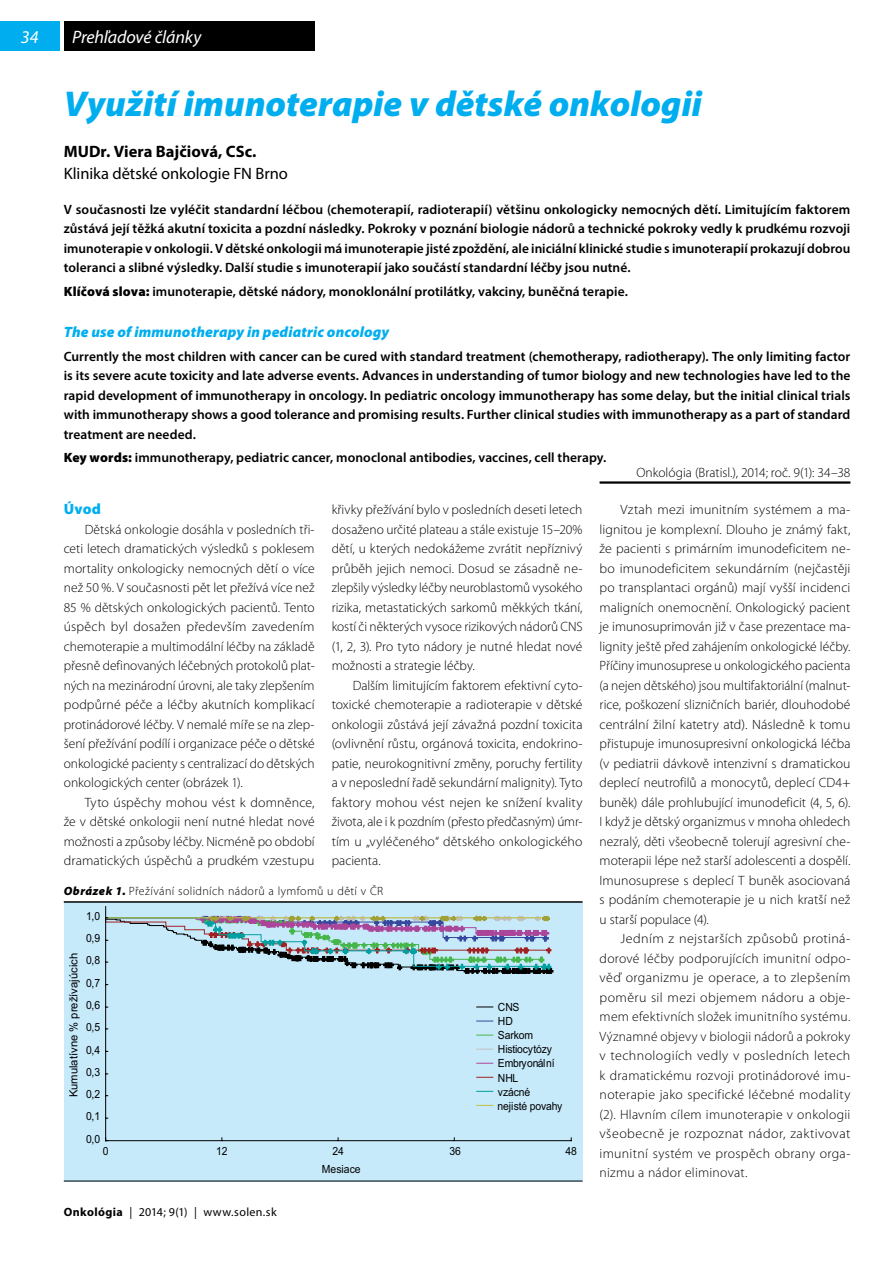
<style>
.page{position:relative;width:893px;height:1263px;background:#fff}
.page>*{position:absolute;margin:0;border:0;box-sizing:border-box;transform-origin:0 0}
.t1{font:italic 900 36px "Myriad Pro";color:#00aeef}
.t2{font:italic 18px "Myriad Pro";letter-spacing:-.01em;color:#fff}
.t3{font:16.5px "Myriad Pro";letter-spacing:-.005em;color:#000}
.t4{font:700 16.5px "Myriad Pro";color:#000}
.t5{font:italic 900 15px "Myriad Pro";letter-spacing:.01em;color:#00aeef}
.t6{font:900 15px "Myriad Pro";color:#00aeef}
.t7{font:300 13.5px/19.5px "Myriad Pro";letter-spacing:.005em;color:#000;text-align:justify}
.t8{font:600 13.5px/19.5px "Myriad Pro";letter-spacing:.005em;color:#000;text-align:justify}
.t9{font:300 13.5px/19.5px "Myriad Pro";letter-spacing:.005em;color:#000;text-align:justify;scale:1.04 1}
.t10{font:300 12px "Myriad Pro";letter-spacing:.03em;color:#000}
.t11{font:12px "Myriad Pro";letter-spacing:.03em;color:#000}
.t12{font:11.25px/14.1px "Arial";letter-spacing:-.01em;color:#000;scale:.92 1}
.t13{font:11.25px "Arial";letter-spacing:-.01em;color:#000}
.s1{font-weight:900}
.s2{font-weight:900;font-style:italic}
.s3{font-weight:700}
</style>
<div class="page">
<div style="left:0;top:21px;width:60px;height:30px;background:#00aeef"></div>
<div style="left:64px;top:21px;width:251px;height:30px;background:#000"></div>
<hr style="left:600px;top:481px;width:250px;height:3px;background:#000">
<div style="left:64px;top:902px;width:519px;height:279px;background:#c7eafb"></div>
<hr style="left:64px;top:1181px;width:519px;height:1px;background:#000">
<hr style="left:64px;top:901px;width:519px;height:2px;background:#000">
<hr style="left:106px;top:1140px;width:465px;height:1px;background:#000">
<hr style="left:105px;top:906px;width:1px;height:235px;background:#000">
<svg style="left:105px;top:916px;width:448px;height:57px"></svg>
<svg style="left:477px;top:1007px;width:16px;height:1px"></svg>
<svg style="left:477px;top:1021px;width:16px;height:1px"></svg>
<svg style="left:477px;top:1035px;width:16px;height:1px"></svg>
<svg style="left:477px;top:1049px;width:16px;height:1px"></svg>
<svg style="left:477px;top:1063px;width:16px;height:1px"></svg>
<svg style="left:477px;top:1077px;width:16px;height:1px"></svg>
<svg style="left:477px;top:1091px;width:16px;height:1px"></svg>
<svg style="left:477px;top:1105px;width:16px;height:1px"></svg>
<h2 class="t2" style="left:21px;top:26px;width:19px">34</h2>
<h2 class="t2" style="left:72px;top:26px;width:130px">Prehľadové články</h2>
<h1 class="t1" style="left:64px;top:80px;width:640px">Využití imunoterapie v dětské onkologii</h1>
<p class="t4" style="left:64px;top:140px;width:194px">MUDr. Viera Bajčiová, CSc.</p>
<p class="t3" style="left:64px;top:164px;width:226px">Klinika dětské onkologie FN Brno</p>
<p class="t8" style="left:64px;top:199px;width:788px">V současnosti lze vyléčit standardní léčbou (chemoterapií, radioterapií) většinu onkologicky nemocných dětí. Limitujícím faktorem zůstává její těžká akutní toxicita a pozdní následky. Pokroky v poznání biologie nádorů a technické pokroky vedly k prudkému rozvoji imunoterapie v onkologii. V dětské onkologii má imunoterapie jisté zpoždění, ale iniciální klinické studie s imunoterapií prokazují dobrou toleranci a slibné výsledky. Další studie s imunoterapií jako součástí standardní léčby jsou nutné.</p>
<p class="t8" style="left:64px;top:281px;width:566px"><span class="s1">Klíčová slova:</span> imunoterapie, dětské nádory, monoklonální protilátky, vakciny, buněčná terapie.</p>
<p class="t5" style="left:64px;top:322px;width:327px">The use of immunotherapy in pediatric oncology</p>
<p class="t8" style="left:64px;top:346px;width:788px">Currently the most children with cancer can be cured with standard treatment (chemotherapy, radiotherapy). The only limiting factor is its severe acute toxicity and late adverse events. Advances in understanding of tumor biology and new technologies have led to the rapid development of immunotherapy in oncology. In pediatric oncology immunotherapy has some delay, but the initial clinical trials with immunotherapy shows a good tolerance and promising results. Further clinical studies with immunotherapy as a part of standard treatment are needed.</p>
<p class="t8" style="left:64px;top:448px;width:544px"><span class="s1">Key words:</span> immunotherapy, pediatric cancer, monoclonal antibodies, vaccines, cell therapy.</p>
<p class="t7" style="left:636px;top:463px;width:216px">Onkológia (Bratisl.), 2014; roč. 9(1): 34–38</p>
<p class="t6" style="left:64px;top:499px;width:39px">Úvod</p>
<p class="t7" style="left:64px;top:519px;width:252px;text-indent:21px">Dětská onkologie dosáhla v posledních tři&shy;ceti letech dramatických výsledků s poklesem mortality onkologicky nemocných dětí o více než 50 %. V současnosti pět let přežívá více než 85 % dětských onkologických pacientů. Tento úspěch byl dosažen především zavedením chemoterapie a multimodální léčby na základě přesně definovaných léčebných protokolů plat&shy;ných na mezinárodní úrovni, ale taky zlepšením podpůrné péče a léčby akutních komplikací protinádorové léčby. V nemalé míře se na zlep&shy;šení přežívání podílí i organizace péče o dětské onkologické pacienty s centralizací do dětských onkologických center (obrázek 1).</p>
<p class="t7" style="left:64px;top:792px;width:252px;text-indent:21px">Tyto úspěchy mohou vést k domněnce, že v dětské onkologii není nutné hledat nové možnosti a způsoby léčby. Nicméně po období dramatických úspěchů a prudkém vzestupu</p>
<p class="t7" style="left:332px;top:500px;width:252px">křivky přežívání bylo v posledních deseti letech dosaženo určité plateau a stále existuje 15–20% dětí, u kterých nedokážeme zvrátit nepříznivý průběh jejich nemoci. Dosud se zásadně ne&shy;zlepšily výsledky léčby neuroblastomů vysokého rizika, metastatických sarkomů měkkých tkání, kostí či některých vysoce rizikových nádorů CNS (1, 2, 3). Pro tyto nádory je nutné hledat nové možnosti a strategie léčby.</p>
<p class="t7" style="left:332px;top:675px;width:252px;text-indent:21px">Dalším limitujícím faktorem efektivní cyto&shy;toxické chemoterapie a radioterapie v dětské onkologii zůstává její závažná pozdní toxicita (ovlivnění růstu, orgánová toxicita, endokrino&shy;patie, neurokognitivní změny, poruchy fertility a v neposlední řadě sekundární malignity). Tyto faktory mohou vést nejen ke snížení kvality života, ale i k pozdním (přesto předčasným) úmr&shy;tím u „vyléčeného“ dětského onkologického pacienta.</p>
<p class="t10" style="left:64px;top:884px;width:321px"><span class="s2">Obrázek 1.</span> Přežívání solidních nádorů a lymfomů u dětí v ČR</p>
<p class="t12" style="left:86px;top:909px;width:17px">1,0</p>
<p class="t12" style="left:86px;top:931px;width:17px">0,9</p>
<p class="t13" style="left:66px;top:1097px;width:146px;rotate:-90deg">Kumulatívne % prežívajúcich</p>
<p class="t12" style="left:86px;top:953px;width:17px">0,8</p>
<p class="t12" style="left:86px;top:976px;width:17px">0,7</p>
<p class="t12" style="left:86px;top:998px;width:17px">0,6</p>
<p class="t12" style="left:86px;top:1020px;width:17px">0,5</p>
<p class="t12" style="left:86px;top:1042px;width:17px">0,4</p>
<p class="t12" style="left:86px;top:1065px;width:17px">0,3</p>
<p class="t12" style="left:86px;top:1087px;width:17px">0,2</p>
<p class="t12" style="left:86px;top:1109px;width:17px">0,1</p>
<p class="t12" style="left:86px;top:1132px;width:17px">0,0</p>
<p class="t12" style="left:498px;top:1000px;width:72px">CNS<br>HD<br>Sarkom<br>Histiocytózy<br>Embryonální<br>NHL<br>vzácné nejisté povahy</p>
<p class="t12" style="left:103px;top:1144px;width:8px">0</p>
<p class="t12" style="left:216px;top:1144px;width:14px">12</p>
<p class="t12" style="left:332px;top:1144px;width:14px">24</p>
<p class="t12" style="left:449px;top:1144px;width:14px">36</p>
<p class="t12" style="left:566px;top:1144px;width:14px">48</p>
<p class="t12" style="left:322px;top:1162px;width:44px">Mesiace</p>
<p class="t11" style="left:64px;top:1205px;width:214px"><span class="s3">Onkológia</span> | 2014; 9(1) | www.solen.sk</p>
<p class="t7" style="left:600px;top:500px;width:252px;text-indent:21px">Vztah mezi imunitním systémem a ma&shy;lignitou je komplexní. Dlouho je známý fakt, že pacienti s primárním imunodeficitem ne&shy;bo imunodeficitem sekundárním (nejčastěji po transplantaci orgánů) mají vyšší incidenci maligních onemocnění. Onkologický pacient je imunosuprimován již v čase prezentace ma&shy;lignity ještě před zahájením onkologické léčby.<br>Příčiny imunosuprese u onkologického pacienta (a nejen dětského) jsou multifaktoriální (malnut&shy;rice, poškození slizničních bariér, dlouhodobé centrální žilní katetry atd). Následně k tomu přistupuje imunosupresivní onkologická léčba (v pediatrii dávkově intenzivní s dramatickou deplecí neutrofilů a monocytů, deplecí CD4+ buněk) dále prohlubující imunodeficit (4, 5, 6).<br>I když je dětský organizmus v mnoha ohledech nezralý, děti všeobecně tolerují agresivní che&shy;moterapii lépe než starší adolescenti a dospělí.<br>Imunosuprese s deplecí T buněk asociovaná s podáním chemoterapie je u nich kratší než u starší populace (4).</p>
<p class="t9" style="left:600px;top:929px;width:243px;text-indent:21px">Jedním z nejstarších způsobů protiná&shy;dorové léčby podporujících imunitní odpo&shy;věď organizmu je operace, a to zlepšením poměru sil mezi objemem nádoru a obje&shy;mem efektivních složek imunitního systému.<br>Významné objevy v biologii nádorů a pokroky v technologiích vedly v posledních letech k dramatickému rozvoji protinádorové imu&shy;noterapie jako specifické léčebné modality (2). Hlavním cílem imunoterapie v onkologii všeobecně je rozpoznat nádor, zaktivovat imunitní systém ve prospěch obrany orga&shy;nizmu a nádor eliminovat.</p>
</div>
